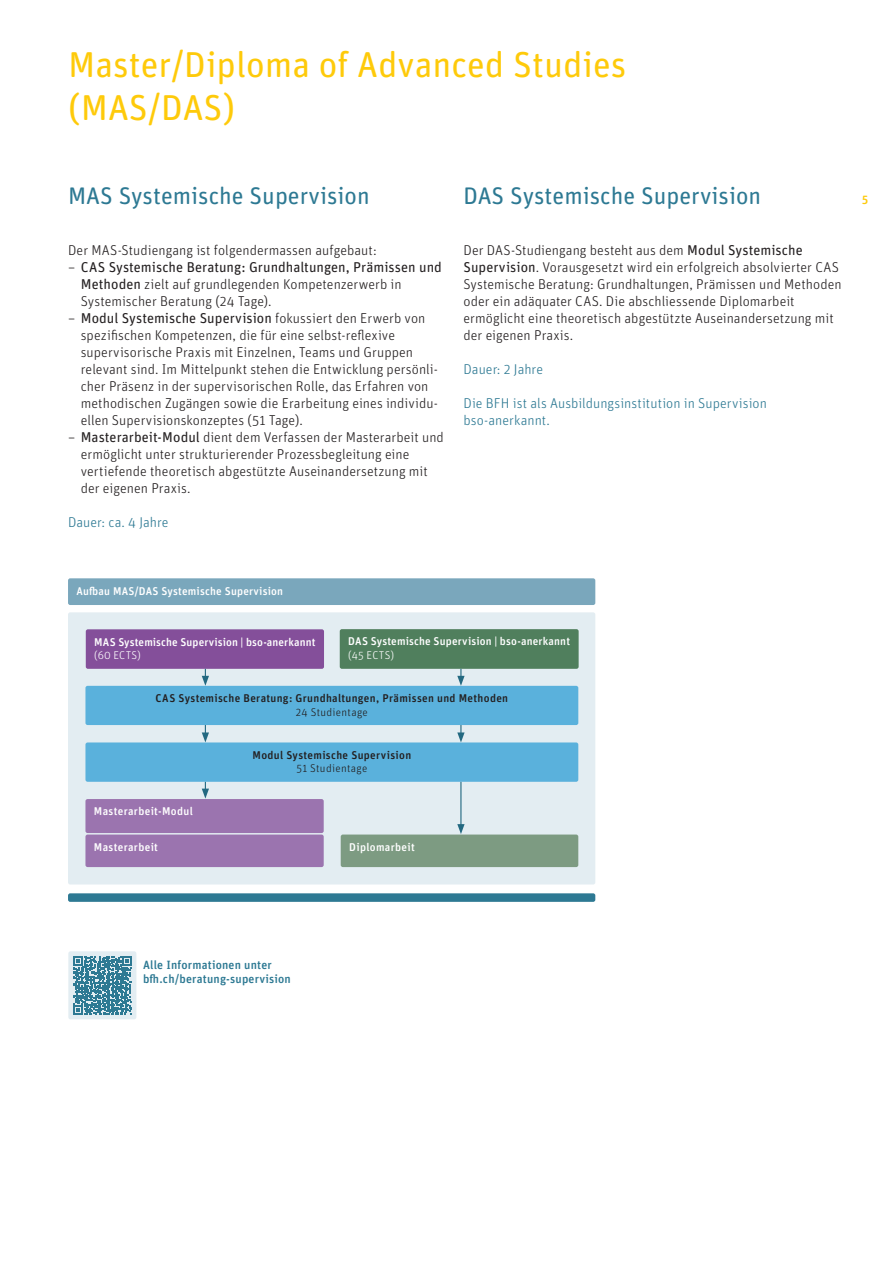
<style>
.page{position:relative;width:893px;height:1263px;background:#fff}
.page>*{position:absolute;margin:0;border:0;box-sizing:border-box;transform-origin:0 0}
.t1{font:36px/43.2px "Unit Rounded Pro";color:#feca0a}
.t2{font:24px "Unit Rounded Pro";color:#2d7993}
.t3{font:300 14.25px/17px "Unit Rounded Pro";letter-spacing:.005em;color:#231f20}
.t4{font:300 14.25px/17px "Unit Rounded Pro";letter-spacing:.005em;color:#2d7993}
.t5{font:500 12px/13.6px "Unit Rounded Pro";letter-spacing:.015em;color:#2d7993}
.t6{font:500 12px "Unit Rounded Pro";color:#feca0a}
.t7{font:500 11.25px "Unit Rounded Pro";letter-spacing:.015em;color:#fff}
.t8{font:500 11.25px "Unit Rounded Pro";letter-spacing:.03em;color:#231f20}
.t9{font:300 11.25px "Unit Rounded Pro";letter-spacing:.03em;color:#231f20}
.t10{font:300 11.25px "Unit Rounded Pro";letter-spacing:.02em;color:#fff}
.s1{font-weight:400}
</style>
<div class="page">
<div style="left:68px;top:612px;width:527px;height:272px;background:#e3edf2;border-radius:2px"></div>
<div style="left:86px;top:629px;width:238px;height:40px;background:#844f9a;border-radius:2px"></div>
<div style="left:340px;top:629px;width:239px;height:40px;background:#507f5d;border-radius:2px"></div>
<div style="left:68px;top:893px;width:527px;height:9px;background:#2d7993;border-radius:2px"></div>
<div style="left:68px;top:578px;width:527px;height:27px;background:#7aa7bc;border-radius:2px"></div>
<svg style="left:457px;top:669px;width:8px;height:17px"></svg>
<svg style="left:457px;top:725px;width:8px;height:17px"></svg>
<hr style="left:460px;top:782px;width:1px;height:44px;background:#236981">
<svg style="left:457px;top:824px;width:8px;height:10px"></svg>
<svg style="left:202px;top:669px;width:7px;height:17px"></svg>
<svg style="left:202px;top:725px;width:7px;height:17px"></svg>
<svg style="left:202px;top:782px;width:7px;height:17px"></svg>
<div style="left:85px;top:686px;width:493px;height:39px;background:#5ab1dc;border-radius:2px"></div>
<div style="left:85px;top:799px;width:239px;height:34px;background:#9b74af;border-radius:2px"></div>
<div style="left:85px;top:834px;width:239px;height:33px;background:#9b74af;border-radius:2px"></div>
<div style="left:341px;top:834px;width:237px;height:33px;background:#7d9b82;border-radius:2px"></div>
<div style="left:85px;top:742px;width:493px;height:40px;background:#5ab1dc;border-radius:2px"></div>
<div style="left:68px;top:951px;width:68px;height:68px;background:#e3edf2;border-radius:2px"></div>
<svg style="left:74px;top:956px;width:58px;height:58px"></svg>
<h1 class="t1" style="left:68px;top:41px;width:560px">Master/Diploma of Advanced Studies (MAS/DAS)</h1>
<h2 class="t2" style="left:68px;top:179px;width:303px">MAS Systemische Supervision</h2>
<p class="t6" style="left:862px;top:191px;width:8px">5</p>
<p class="t3" style="left:68px;top:241px;width:310px">Der MAS-Studiengang ist folgendermassen aufgebaut:</p>
<p class="t3" style="left:81px;top:258px;width:363px;text-indent:-13px">– <span class="s1">CAS Systemische Beratung: Grundhaltungen, Prämissen und<br>Methoden</span> zielt auf grundlegenden Kompetenzerwerb in<br>Systemischer Beratung (24 Tage).</p>
<p class="t3" style="left:81px;top:309px;width:359px;text-indent:-13px">– <span class="s1">Modul Systemische Supervision</span> fokussiert den Erwerb von spezifischen Kompetenzen, die für eine selbst-reflexive supervisorische Praxis mit Einzelnen, Teams und Gruppen relevant sind. Im Mittelpunkt stehen die Entwicklung persönli&shy;cher Präsenz in der supervisorischen Rolle, das Erfahren von methodischen Zugängen sowie die Erarbeitung eines individu&shy;ellen Supervisionskonzeptes (51 Tage).</p>
<p class="t3" style="left:81px;top:429px;width:365px;text-indent:-13px">– <span class="s1">Masterarbeit-Modul</span> dient dem Verfassen der Masterarbeit und ermöglicht unter strukturierender Prozessbegleitung eine vertiefende theoretisch abgestützte Auseinandersetzung mit der eigenen Praxis.</p>
<p class="t4" style="left:68px;top:514px;width:102px">Dauer: ca. 4 Jahre</p>
<h2 class="t2" style="left:463px;top:179px;width:299px">DAS Systemische Supervision</h2>
<p class="t3" style="left:463px;top:241px;width:380px">Der DAS-Studiengang besteht aus dem <span class="s1">Modul Systemische Supervision</span>. Vorausgesetzt wird ein erfolgreich absolvierter CAS Systemische Beratung: Grundhaltungen, Prämissen und Methoden oder ein adäquater CAS. Die abschliessende Diplomarbeit ermöglicht eine theoretisch abgestützte Auseinandersetzung mit der eigenen Praxis.</p>
<p class="t4" style="left:463px;top:361px;width:81px">Dauer: 2 Jahre</p>
<p class="t4" style="left:463px;top:395px;width:305px">Die BFH ist als Ausbildungsinstitution in Supervision bso-anerkannt.</p>
<p class="t7" style="left:77px;top:583px;width:208px">Aufbau MAS/DAS Systemische Supervision</p>
<p class="t7" style="left:94px;top:634px;width:223px">MAS Systemische Supervision | bso-anerkannt</p>
<p class="t10" style="left:94px;top:648px;width:48px">(60 ECTS)</p>
<p class="t7" style="left:348px;top:634px;width:223px">DAS Systemische Supervision | bso-anerkannt</p>
<p class="t10" style="left:348px;top:648px;width:47px">(45 ECTS)</p>
<p class="t8" style="left:156px;top:690px;width:354px">CAS Systemische Beratung: Grundhaltungen, Prämissen und Methoden</p>
<p class="t9" style="left:296px;top:705px;width:73px">24 Studientage</p>
<p class="t8" style="left:253px;top:747px;width:160px">Modul Systemische Supervision</p>
<p class="t9" style="left:296px;top:761px;width:72px">51 Studientage</p>
<p class="t7" style="left:94px;top:803px;width:100px">Masterarbeit-Modul</p>
<p class="t7" style="left:94px;top:839px;width:66px">Masterarbeit</p>
<p class="t7" style="left:349px;top:839px;width:67px">Diplomarbeit</p>
<p class="t5" style="left:143px;top:957px;width:149px">Alle Informationen unter bfh.ch/beratung-supervision</p>
</div>
